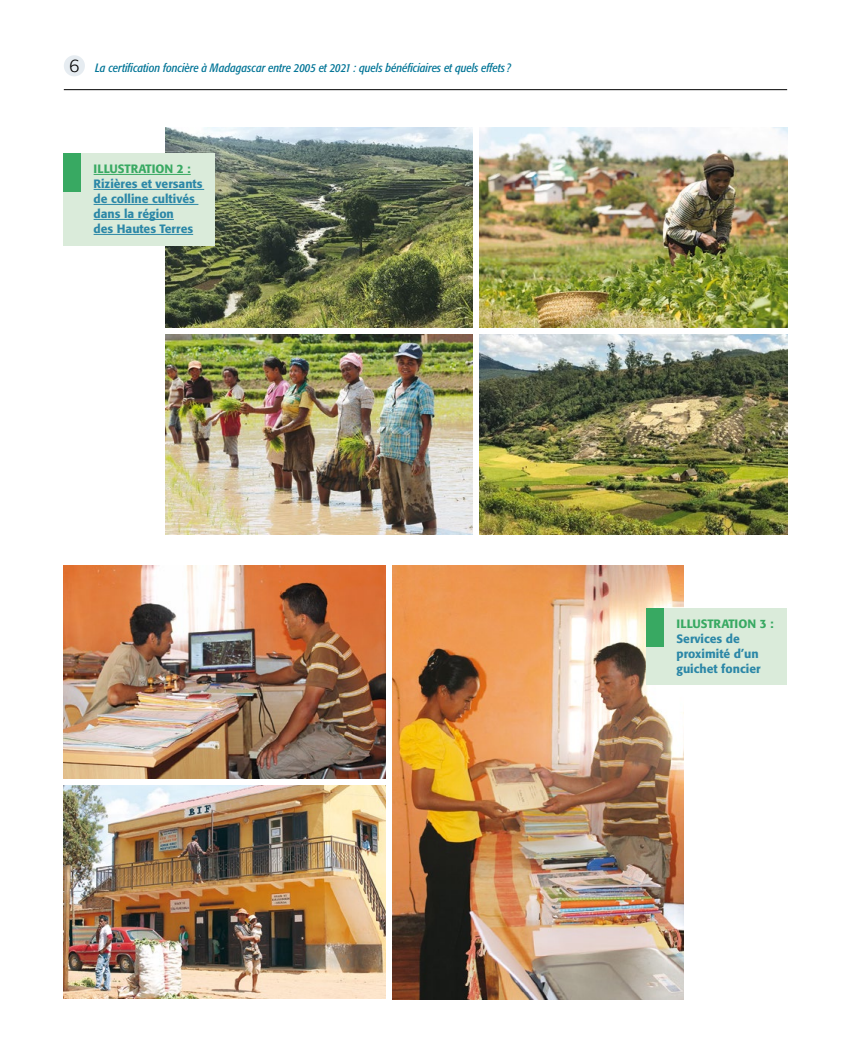
<style>
.page{position:relative;width:851px;height:1063px;background:#fff}
.page>*{position:absolute;margin:0;border:0;box-sizing:border-box;transform-origin:0 0}
.t1{font:300 18px "Formata";color:#000}
.t2{font:500 12px/15px "Formata";color:#2b87a7}
.t3{font:italic condensed 12px "Formata";color:#007496}
.t4{font:500 12px "Formata";color:#38a962}
</style>
<div class="page">
<div style="left:64px;top:55px;width:21px;height:21px;background:#e6ecf1;border-radius:50%"></div>
<hr style="left:64px;top:89px;width:723px;height:1px;background:#000">
<img style="left:480px;top:128px;width:307px;height:199px">
<img style="left:165px;top:128px;width:307px;height:199px">
<img style="left:165px;top:335px;width:307px;height:200px">
<img style="left:480px;top:335px;width:307px;height:200px">
<div style="left:64px;top:153px;width:151px;height:93px;background:#daebda"></div>
<hr style="left:94px;top:174px;width:97px;height:1px;background:#38a962">
<hr style="left:94px;top:189px;width:110px;height:1px;background:#2b87a7">
<hr style="left:94px;top:204px;width:104px;height:1px;background:#2b87a7">
<hr style="left:94px;top:219px;width:80px;height:1px;background:#2b87a7">
<hr style="left:94px;top:234px;width:99px;height:1px;background:#2b87a7">
<div style="left:64px;top:153px;width:17px;height:38px;background:#38a962"></div>
<img style="left:64px;top:566px;width:321px;height:212px">
<img style="left:64px;top:786px;width:321px;height:213px">
<img style="left:393px;top:566px;width:290px;height:433px">
<div style="left:646px;top:608px;width:141px;height:77px;background:#daebda"></div>
<div style="left:646px;top:608px;width:17px;height:38px;background:#38a962"></div>
<h1 class="t1" style="left:69px;top:55px;width:12px">6</h1>
<p class="t3" style="left:95px;top:61px;width:417px">La certification foncière à Madagascar entre 2005 et 2021 : quels bénéficiaires et quels effets?</p>
<p class="t4" style="left:94px;top:162px;width:99px">ILLUSTRATION 2 :</p>
<p class="t2" style="left:94px;top:176px;width:110px">Rizières et versants de colline cultivés dans la région<br>des Hautes Terres</p>
<p class="t4" style="left:676px;top:617px;width:99px">ILLUSTRATION 3 :</p>
<p class="t2" style="left:676px;top:631px;width:85px">Services de proximité d’un guichet foncier</p>
</div>
